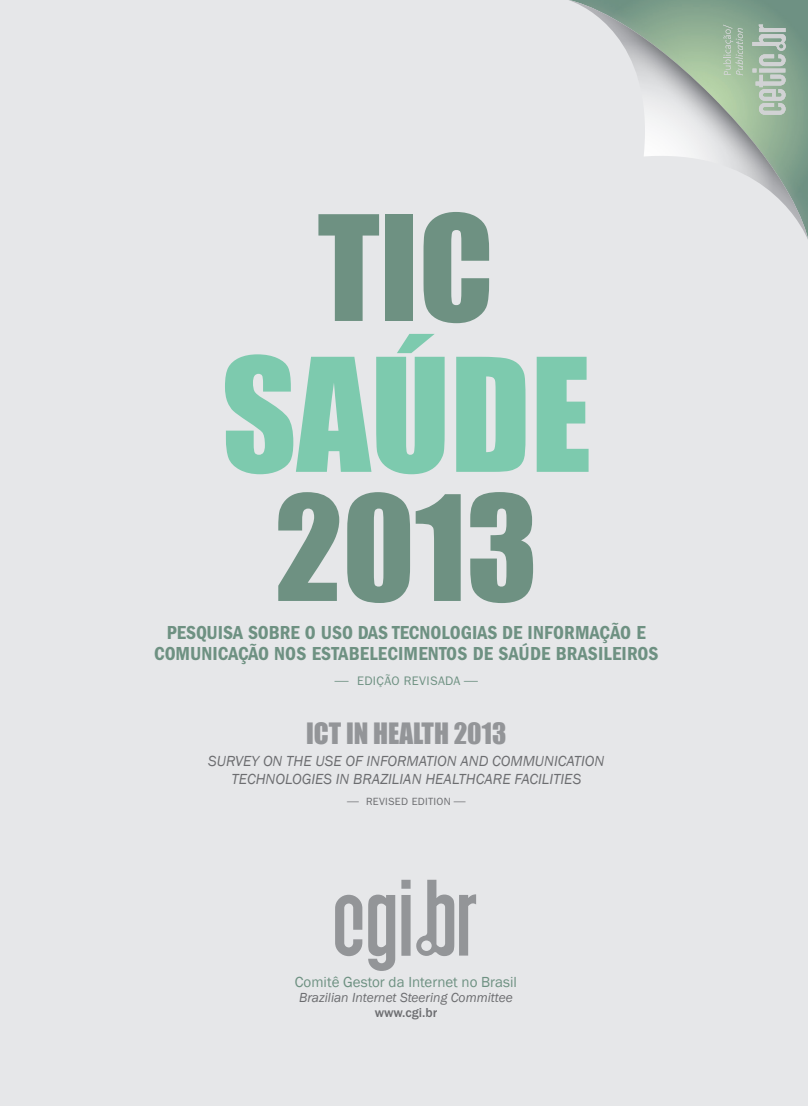
<style>
.page{position:relative;width:808px;height:1106px;background:#e6e7e9}
.page>*{position:absolute;margin:0;border:0;box-sizing:border-box;transform-origin:0 0}
.t1{font:145.5px "Impact";color:#7dcaae}
.t2{font:135px "Impact";color:#6e9182}
.t3{font:27px "Impact";color:#939598}
.t4{font:19.5px/21px "ITC Franklin Gothic Std Dm Cd";color:#6e9182;text-align:center}
.t5{font:italic 15px/18px "Franklin Gothic";color:#6c6d70;text-align:center}
.t6{font:15px "Franklin Gothic";color:#6e9182}
.t7{font:italic 13.5px "Franklin Gothic";color:#6c6d70}
.t8{font:500 13.5px "ITC Franklin Gothic Std";color:#6c6d70}
.t9{font:12.45px "ITC Franklin Gothic Std";letter-spacing:.025em;color:#6e9182}
.t10{font:10.5px "ITC Franklin Gothic Std";letter-spacing:.025em;color:#6c6d70}
</style>
<div class="page">
<svg style="left:335px;top:879px;width:141px;height:92px"></svg>
<img style="left:569px;top:0;width:239px;height:239px">
<p class="t2" style="left:318px;top:163px;width:177px">TIC</p>
<p class="t1" style="left:221px;top:302px;width:371px">SAÚDE</p>
<p class="t2" style="left:275px;top:443px;width:265px">2013</p>
<p class="t4" style="left:154px;top:622px;width:506px">PESQUISA SOBRE O USO DAS TECNOLOGIAS DE INFORMAÇÃO E<br>COMUNICAÇÃO NOS ESTABELECIMENTOS DE SAÚDE BRASILEIROS</p>
<p class="t9" style="left:335px;top:673px;width:143px">⎯ EDIÇÃO REVISADA ⎯</p>
<p class="t3" style="left:306px;top:712px;width:202px">ICT IN HEALTH 2013</p>
<p class="t5" style="left:208px;top:752px;width:397px">SURVEY ON THE USE OF INFORMATION AND COMMUNICATION<br>TECHNOLOGIES IN BRAZILIAN HEALTHCARE FACILITIES</p>
<p class="t10" style="left:348px;top:795px;width:119px">⎯ REVISED EDITION ⎯</p>
<p class="t6" style="left:295px;top:972px;width:224px">Comitê Gestor da Internet no Brasil</p>
<p class="t7" style="left:299px;top:988px;width:215px">Brazilian Internet Steering Committee</p>
<p class="t8" style="left:375px;top:1004px;width:64px">www.cgi.br</p>
</div>
